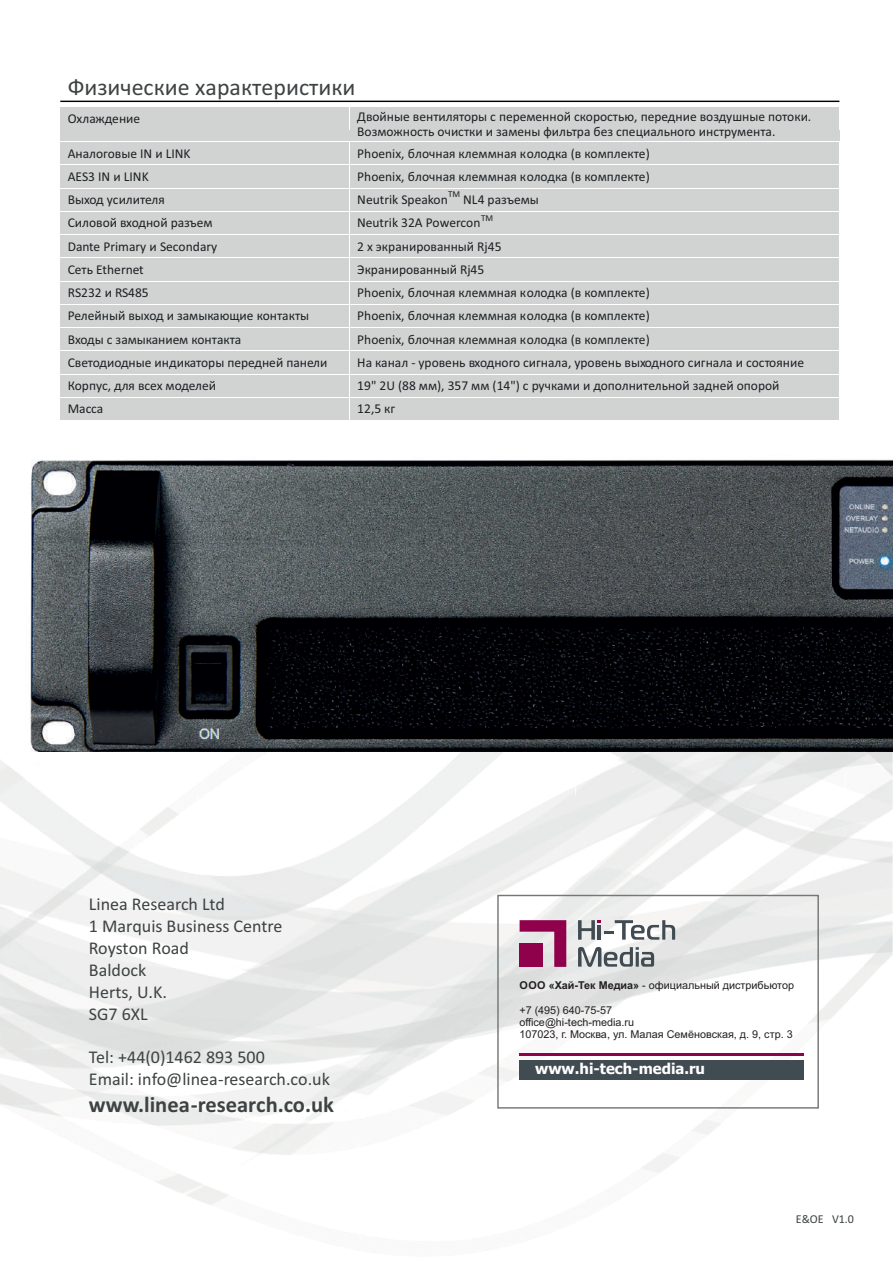
<style>
.page{position:relative;width:893px;height:1263px;background:#fff}
.page>*{position:absolute;margin:0;border:0;box-sizing:border-box;transform-origin:0 0}
.t1{font:24px "Calibri";color:#3e4243}
.t2{font:700 22.5px "Calibri";color:#3e4243}
.t3{font:18px/21.9px "Calibri";color:#3e4243}
.t4{font:700 14.85px "Tahoma";color:#fff}
.t5{font:13.5px/23.2px "Calibri";color:#1c2023}
.t6{font:12px "Calibri";color:#3e4243}
.t7{font:10.8px/12px "Arial";color:#231f20}
.t8{font:9px "Calibri";color:#1c2023}
.s1{font-weight:700}
</style>
<div class="page">
<img style="left:0;top:752px;width:892px;height:492px">
<div style="left:60px;top:107px;width:289px;height:34px;background:#d1d3d2"></div>
<div style="left:349px;top:107px;width:490px;height:34px;background:#d1d3d2"></div>
<hr style="left:60px;top:107px;width:289px;height:1px;background:#fff">
<hr style="left:349px;top:107px;width:490px;height:1px;background:#fff">
<svg style="left:349px;top:108px;width:1px;height:21px"></svg>
<div style="left:60px;top:142px;width:289px;height:23px;background:#d1d3d2"></div>
<div style="left:349px;top:142px;width:490px;height:23px;background:#d1d3d2"></div>
<div style="left:60px;top:165px;width:289px;height:23px;background:#d1d3d2"></div>
<div style="left:349px;top:165px;width:490px;height:23px;background:#d1d3d2"></div>
<hr style="left:60px;top:165px;width:289px;height:1px;background:#fff">
<hr style="left:349px;top:165px;width:490px;height:1px;background:#fff">
<div style="left:60px;top:188px;width:289px;height:23px;background:#d1d3d2"></div>
<div style="left:349px;top:188px;width:490px;height:23px;background:#d1d3d2"></div>
<hr style="left:60px;top:188px;width:289px;height:1px;background:#fff">
<hr style="left:349px;top:188px;width:490px;height:1px;background:#fff">
<div style="left:60px;top:212px;width:289px;height:22px;background:#d1d3d2"></div>
<div style="left:349px;top:212px;width:490px;height:22px;background:#d1d3d2"></div>
<div style="left:60px;top:235px;width:289px;height:23px;background:#d1d3d2"></div>
<div style="left:349px;top:235px;width:490px;height:23px;background:#d1d3d2"></div>
<div style="left:60px;top:258px;width:289px;height:23px;background:#d1d3d2"></div>
<div style="left:349px;top:258px;width:490px;height:23px;background:#d1d3d2"></div>
<hr style="left:60px;top:258px;width:289px;height:1px;background:#fff">
<hr style="left:349px;top:258px;width:490px;height:1px;background:#fff">
<div style="left:60px;top:282px;width:289px;height:22px;background:#d1d3d2"></div>
<div style="left:349px;top:282px;width:490px;height:22px;background:#d1d3d2"></div>
<div style="left:60px;top:305px;width:289px;height:22px;background:#d1d3d2"></div>
<div style="left:349px;top:305px;width:490px;height:22px;background:#d1d3d2"></div>
<div style="left:60px;top:328px;width:289px;height:22px;background:#d1d3d2"></div>
<div style="left:349px;top:328px;width:490px;height:22px;background:#d1d3d2"></div>
<div style="left:60px;top:351px;width:289px;height:23px;background:#d1d3d2"></div>
<div style="left:349px;top:351px;width:490px;height:23px;background:#d1d3d2"></div>
<div style="left:60px;top:375px;width:289px;height:22px;background:#d1d3d2"></div>
<div style="left:349px;top:375px;width:490px;height:22px;background:#d1d3d2"></div>
<div style="left:60px;top:398px;width:289px;height:22px;background:#d1d3d2"></div>
<div style="left:349px;top:398px;width:490px;height:22px;background:#d1d3d2"></div>
<svg style="left:349px;top:142px;width:1px;height:278px"></svg>
<hr style="left:60px;top:101px;width:779px;height:1px;background:#000002">
<img style="left:30px;top:459px;width:862px;height:293px">
<svg style="left:578px;top:920px;width:97px;height:20px"></svg>
<svg style="left:519px;top:920px;width:47px;height:47px;background:#b3608c"></svg>
<div style="left:519px;top:944px;width:24px;height:23px;background:#90014c"></div>
<svg style="left:578px;top:947px;width:76px;height:20px;background:#9fa4a7"></svg>
<hr style="left:519px;top:1054px;width:284px;height:2px;background:#90014c">
<div style="left:519px;top:1060px;width:284px;height:19px;background:#414b52"></div>
<div style="left:497px;top:895px;width:321px;height:214px;border:1px solid #747875"></div>
<h1 class="t1" style="left:68px;top:76px;width:289px">Физические характеристики</h1>
<p class="t5" style="left:68px;top:108px;width:74px">Охлаждение</p>
<p class="t5" style="left:68px;top:143px;width:261px">Аналоговые IN и LINK<br>AES3 IN и LINK<br>Выход усилителя<br>Силовой входной разъем<br>Dante Primary и Secondary<br>Сеть Ethernet<br>RS232 и RS485<br>Релейный выход и замыкающие контакты<br>Входы с замыканием контакта<br>Светодиодные индикаторы передней панели<br>Корпус, для всех моделей<br>Масса</p>
<p class="t5" style="left:357px;top:111px;width:455px;line-height:14.9px">Двойные вентиляторы с переменной скоростью, передние воздушные потоки.<br>Возможность очистки и замены фильтра без специального инструмента.</p>
<p class="t5" style="left:357px;top:143px;width:294px;text-align:justify">Phoenix, блочная клеммная колодка (в комплекте)<br>Phoenix, блочная клеммная колодка (в комплекте)<br>Neutrik Speakon</p>
<p class="t8" style="left:448px;top:191px;width:14px">TM</p>
<p class="t5" style="left:357px;top:189px;width:183px;text-indent:106px">NL4 разъемы<br>Neutrik 32A Powercon</p>
<p class="t8" style="left:481px;top:214px;width:14px">TM</p>
<p class="t5" style="left:357px;top:236px;width:448px">2 x экранированный Rj45<br>Экранированный Rj45<br>Phoenix, блочная клеммная колодка (в комплекте)<br>Phoenix, блочная клеммная колодка (в комплекте)<br>Phoenix, блочная клеммная колодка (в комплекте)<br>На канал - уровень входного сигнала, уровень выходного сигнала и состояние 19" 2U (88 мм), 357 мм (14") с ручками и дополнительной задней опорой 12,5 кг</p>
<h3 class="t3" style="left:89px;top:894px;width:195px">Linea Research Ltd<br>1 Marquis Business Centre<br>Royston Road<br>Baldock<br>Herts, U.K.<br>SG7 6XL</h3>
<h3 class="t3" style="left:89px;top:1048px;width:242px">Tel: +44(0)1462 893 500<br>Email: info@linea-research.co.uk</h3>
<h2 class="t2" style="left:89px;top:1095px;width:246px">www.linea-research.co.uk</h2>
<p class="t7" style="left:519px;top:981px;width:276px"><span class="s1">ООО «Хай-Тек Медиа»</span> - официальный дистрибьютор</p>
<p class="t7" style="left:519px;top:1005px;width:275px">+7 (495) 640-75-57<br>office@hi-tech-media.ru<br>107023, г. Москва, ул. Малая Семёновская, д. 9, стр. 3</p>
<p class="t4" style="left:535px;top:1062px;width:171px">www.hi-tech-media.ru</p>
<p class="t6" style="left:795px;top:1214px;width:60px">E&amp;OE V1.0</p>
</div>
